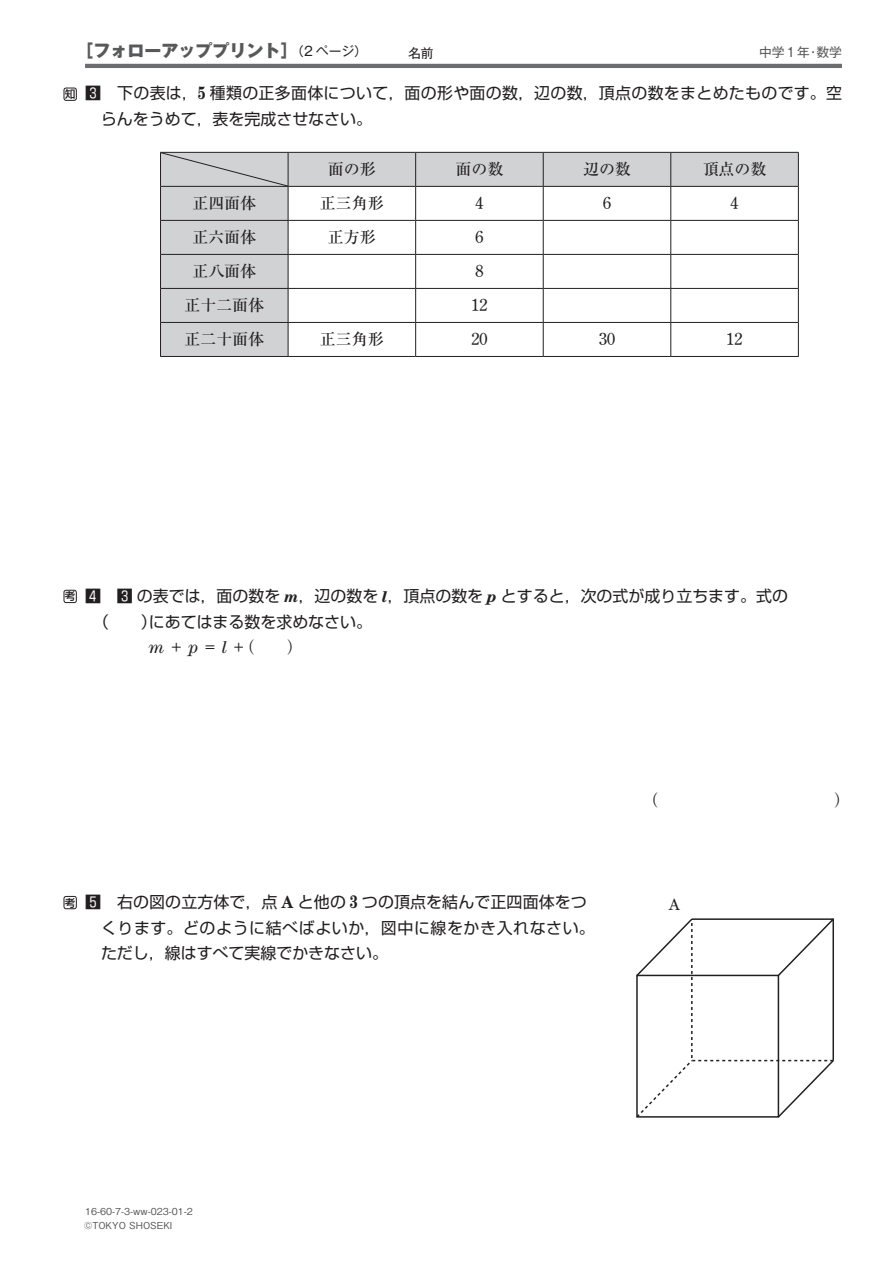
<style>
.page{position:relative;width:893px;height:1263px;background:#fff}
.page>*{position:absolute;margin:0;border:0;box-sizing:border-box;transform-origin:0 0}
.t1{font:800 16.95px "Gothic MB101 Pro";color:#57585a}
.t2{font:15.9px/25.5px "Shin Go Pro";letter-spacing:.01em;color:#231f20}
.t3{font:500 15.9px "Ryumin Pro";color:#231f20}
.t4{font:15.9px "SUGAK Uv 2";color:#231f20}
.t5{font:14.85px "SUGAK Uv 2";color:#231f20}
.t6{font:12.75px "Gothic MB101 Pro";color:#57585a}
.t7{font:12.75px "Gothic MB101 Pro";color:#231f20}
.t8{font:500 10.65px "Shin Go Pro";color:#231f20}
.t9{font:500 9.6px "Gothic BBB Pro";color:#57585a}
.s1{font-weight:400;font-size:12.75px;color:#231f20}
.s2{font-family:"SUGAK Uv 2";font-weight:700}
.s3{font-family:"SUGAK Uv 2";font-weight:400}
</style>
<div class="page">
<svg style="left:161px;top:153px;width:637px;height:203px"></svg>
<hr style="left:160px;top:152px;width:128px;height:1px;background:#231f20">
<hr style="left:160px;top:153px;width:1px;height:33px;background:#231f20">
<hr style="left:288px;top:152px;width:128px;height:1px;background:#231f20">
<hr style="left:288px;top:153px;width:1px;height:33px;background:#231f20">
<hr style="left:416px;top:152px;width:127px;height:1px;background:#231f20">
<hr style="left:415px;top:153px;width:1px;height:33px;background:#231f20">
<hr style="left:543px;top:152px;width:128px;height:1px;background:#231f20">
<hr style="left:543px;top:153px;width:1px;height:33px;background:#231f20">
<hr style="left:671px;top:152px;width:128px;height:1px;background:#231f20">
<hr style="left:670px;top:153px;width:1px;height:33px;background:#231f20">
<hr style="left:798px;top:153px;width:1px;height:33px;background:#231f20">
<hr style="left:160px;top:186px;width:128px;height:1px;background:#231f20">
<hr style="left:160px;top:187px;width:1px;height:33px;background:#231f20">
<hr style="left:288px;top:186px;width:128px;height:1px;background:#231f20">
<hr style="left:288px;top:187px;width:1px;height:33px;background:#231f20">
<hr style="left:416px;top:186px;width:127px;height:1px;background:#231f20">
<hr style="left:415px;top:187px;width:1px;height:33px;background:#231f20">
<hr style="left:543px;top:186px;width:128px;height:1px;background:#231f20">
<hr style="left:543px;top:187px;width:1px;height:33px;background:#231f20">
<hr style="left:671px;top:186px;width:128px;height:1px;background:#231f20">
<hr style="left:670px;top:187px;width:1px;height:33px;background:#231f20">
<hr style="left:798px;top:187px;width:1px;height:33px;background:#231f20">
<hr style="left:160px;top:220px;width:128px;height:1px;background:#231f20">
<hr style="left:160px;top:221px;width:1px;height:33px;background:#231f20">
<hr style="left:288px;top:220px;width:128px;height:1px;background:#231f20">
<hr style="left:288px;top:221px;width:1px;height:33px;background:#231f20">
<hr style="left:416px;top:220px;width:127px;height:1px;background:#231f20">
<hr style="left:415px;top:221px;width:1px;height:33px;background:#231f20">
<hr style="left:543px;top:220px;width:128px;height:1px;background:#231f20">
<hr style="left:543px;top:221px;width:1px;height:33px;background:#231f20">
<hr style="left:671px;top:220px;width:128px;height:1px;background:#231f20">
<hr style="left:670px;top:221px;width:1px;height:33px;background:#231f20">
<hr style="left:798px;top:221px;width:1px;height:33px;background:#231f20">
<hr style="left:160px;top:254px;width:128px;height:1px;background:#231f20">
<hr style="left:160px;top:255px;width:1px;height:33px;background:#231f20">
<hr style="left:288px;top:254px;width:128px;height:1px;background:#231f20">
<hr style="left:288px;top:255px;width:1px;height:33px;background:#231f20">
<hr style="left:416px;top:254px;width:127px;height:1px;background:#231f20">
<hr style="left:415px;top:255px;width:1px;height:33px;background:#231f20">
<hr style="left:543px;top:254px;width:128px;height:1px;background:#231f20">
<hr style="left:543px;top:255px;width:1px;height:33px;background:#231f20">
<hr style="left:671px;top:254px;width:128px;height:1px;background:#231f20">
<hr style="left:670px;top:255px;width:1px;height:33px;background:#231f20">
<hr style="left:798px;top:255px;width:1px;height:33px;background:#231f20">
<hr style="left:160px;top:288px;width:128px;height:1px;background:#231f20">
<hr style="left:160px;top:289px;width:1px;height:33px;background:#231f20">
<hr style="left:288px;top:288px;width:128px;height:1px;background:#231f20">
<hr style="left:288px;top:289px;width:1px;height:33px;background:#231f20">
<hr style="left:416px;top:288px;width:127px;height:1px;background:#231f20">
<hr style="left:415px;top:289px;width:1px;height:33px;background:#231f20">
<hr style="left:543px;top:288px;width:128px;height:1px;background:#231f20">
<hr style="left:543px;top:289px;width:1px;height:33px;background:#231f20">
<hr style="left:671px;top:288px;width:128px;height:1px;background:#231f20">
<hr style="left:670px;top:289px;width:1px;height:33px;background:#231f20">
<hr style="left:798px;top:289px;width:1px;height:33px;background:#231f20">
<hr style="left:160px;top:322px;width:128px;height:1px;background:#231f20">
<hr style="left:160px;top:323px;width:1px;height:33px;background:#231f20">
<hr style="left:288px;top:322px;width:128px;height:1px;background:#231f20">
<hr style="left:288px;top:323px;width:1px;height:33px;background:#231f20">
<hr style="left:416px;top:322px;width:127px;height:1px;background:#231f20">
<hr style="left:415px;top:323px;width:1px;height:33px;background:#231f20">
<hr style="left:543px;top:322px;width:128px;height:1px;background:#231f20">
<hr style="left:543px;top:323px;width:1px;height:33px;background:#231f20">
<hr style="left:671px;top:322px;width:128px;height:1px;background:#231f20">
<hr style="left:670px;top:323px;width:1px;height:33px;background:#231f20">
<hr style="left:798px;top:323px;width:1px;height:33px;background:#231f20">
<hr style="left:160px;top:356px;width:128px;height:1px;background:#231f20">
<hr style="left:288px;top:356px;width:128px;height:1px;background:#231f20">
<hr style="left:416px;top:356px;width:127px;height:1px;background:#231f20">
<hr style="left:543px;top:356px;width:128px;height:1px;background:#231f20">
<hr style="left:671px;top:356px;width:128px;height:1px;background:#231f20">
<svg style="left:161px;top:153px;width:127px;height:33px"></svg>
<hr style="left:85px;top:64px;width:757px;height:4px;background:#6c6d70">
<svg style="left:636px;top:918px;width:198px;height:200px"></svg>
<div style="left:64px;top:590px;width:13px;height:13px;border:1px solid #231f20;border-radius:2px"></div>
<div style="left:64px;top:88px;width:13px;height:13px;border:1px solid #231f20;border-radius:2px"></div>
<div style="left:64px;top:896px;width:13px;height:13px;border:1px solid #231f20;border-radius:2px"></div>
<p class="t8" style="left:65px;top:85px;width:12px">知</p>
<p class="t1" style="left:77px;top:37px;width:292px">［フォローアッププリント］<span class="s1">（2 ページ）</span></p>
<p class="t7" style="left:408px;top:43px;width:27px">名前</p>
<p class="t6" style="left:759px;top:42px;width:84px">中学１年・数学</p>
<p class="t2" style="left:101px;top:78px;width:743px;text-indent:-16px">3　下の表は，<span class="s2">5</span> 種類の正多面体について，面の形や面の数，辺の数，頂点の数をまとめたものです。空らんをうめて，表を完成させなさい。</p>
<p class="t3" style="left:328px;top:157px;width:49px">面の形</p>
<p class="t3" style="left:455px;top:157px;width:49px">面の数</p>
<p class="t3" style="left:583px;top:157px;width:49px">辺の数</p>
<p class="t3" style="left:703px;top:157px;width:65px">頂点の数</p>
<p class="t3" style="left:192px;top:191px;width:65px">正四面体</p>
<p class="t3" style="left:320px;top:191px;width:65px">正三角形</p>
<p class="t4" style="left:475px;top:195px;width:9px">4</p>
<p class="t4" style="left:603px;top:195px;width:9px">6</p>
<p class="t4" style="left:731px;top:195px;width:9px">4</p>
<p class="t3" style="left:192px;top:225px;width:65px">正六面体</p>
<p class="t3" style="left:328px;top:225px;width:49px">正方形</p>
<p class="t4" style="left:475px;top:229px;width:9px">6</p>
<p class="t3" style="left:192px;top:259px;width:65px">正八面体</p>
<p class="t4" style="left:475px;top:263px;width:9px">8</p>
<p class="t3" style="left:184px;top:293px;width:81px">正十二面体</p>
<p class="t4" style="left:471px;top:297px;width:17px">12</p>
<p class="t3" style="left:184px;top:327px;width:81px">正二十面体</p>
<p class="t3" style="left:320px;top:327px;width:65px">正三角形</p>
<p class="t4" style="left:471px;top:331px;width:17px">20</p>
<p class="t4" style="left:599px;top:331px;width:17px">30</p>
<p class="t4" style="left:727px;top:331px;width:17px">12</p>
<p class="t8" style="left:65px;top:588px;width:12px">考</p>
<p class="t2" style="left:85px;top:581px;width:704px">4 3 の表では，面の数を <span class="s2">m</span>，辺の数を <span class="s2">l</span>，頂点の数を <span class="s2">p</span> とすると，次の式が成り立ちます。式の　（</p>
<p class="t2" style="left:141px;top:607px;width:233px">）にあてはまる数を求めなさい。</p>
<p class="t3" style="left:85px;top:635px;width:171px">　　　　<span class="s3">m</span> ＋ <span class="s3">p</span> ＝ <span class="s3">l</span> ＋（</p>
<p class="t3" style="left:287px;top:635px;width:17px">）</p>
<p class="t8" style="left:65px;top:894px;width:12px">考</p>
<p class="t2" style="left:101px;top:887px;width:495px;text-indent:-16px">5　右の図の立方体で，点 <span class="s2">A</span> と他の <span class="s2">3</span> つの頂点を結んで正四面体をつくります。どのように結べばよいか，図中に線をかき入れなさい。ただし，線はすべて実線でかきなさい。</p>
<p class="t3" style="left:643px;top:788px;width:17px">（</p>
<p class="t3" style="left:834px;top:788px;width:17px">）</p>
<p class="t5" style="left:668px;top:897px;width:13px">A</p>
<p class="t9" style="left:85px;top:1203px;width:109px">16-60-7-3-ww-023-01-2</p>
<p class="t9" style="left:84px;top:1217px;width:90px">©TOKYO SHOSEKI</p>
</div>
